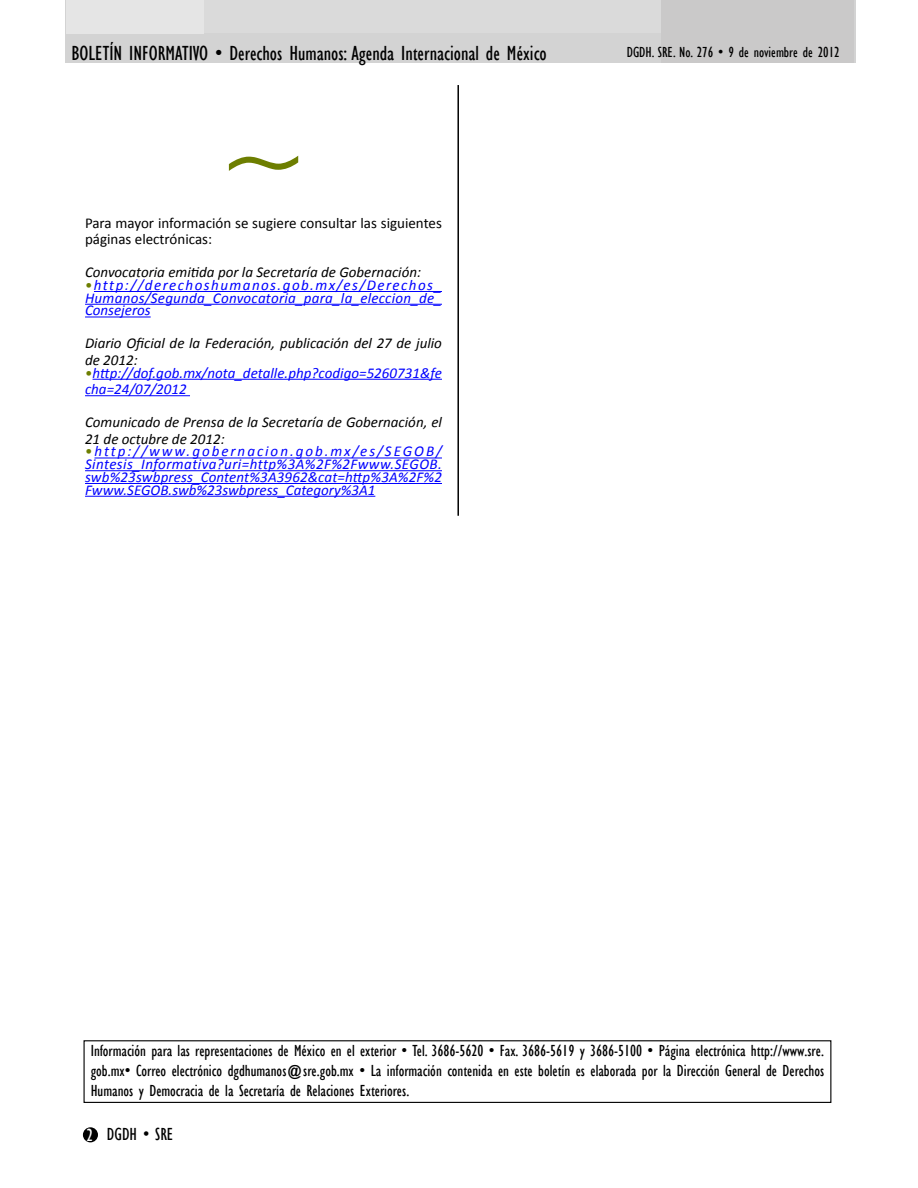
<style>
.page{position:relative;width:918px;height:1188px;background:#fff}
.page>*{position:absolute;margin:0;border:0;box-sizing:border-box;transform-origin:0 0}
.t1{font:105px "Viner Hand ITC";color:#6d7e00}
.t2{font:condensed 21px "Gill Sans";color:#000}
.t3{font:condensed 18px "Gill Sans";color:#000}
.t4{font:condensed 16.5px/19.8px "Gill Sans";color:#000;text-align:justify}
.t5{font:italic 15px/12.8px "Calibri";color:#00f;text-align:justify}
.t6{font:italic 15px/16.5px "Calibri";color:#000}
.t7{font:15px "Calibri";color:#000}
.t8{font:condensed 15px "Gill Sans";color:#000}
.s1{font-style:normal;color:#6d7e00}
.s2{color:#fff}
</style>
<div class="page">
<hr style="left:457px;top:85px;width:2px;height:431px;background:#000">
<div style="left:65px;top:0;width:790px;height:63px;background:#d3d3d3"></div>
<div style="left:67px;top:0;width:786px;height:33px;background:#dadada"></div>
<div style="left:661px;top:0;width:192px;height:63px;background:#cac9c9"></div>
<div style="left:66px;top:0;width:138px;height:33px;background:#e5e5e5"></div>
<div style="left:83px;top:1127px;width:15px;height:15px;background:#000;border-radius:50%"></div>
<hr style="left:94px;top:291px;width:348px;height:1px;background:#00f">
<hr style="left:85px;top:304px;width:357px;height:1px;background:#00f">
<hr style="left:85px;top:316px;width:66px;height:1px;background:#00f">
<hr style="left:93px;top:379px;width:349px;height:1px;background:#00f">
<hr style="left:85px;top:395px;width:105px;height:1px;background:#00f">
<hr style="left:94px;top:457px;width:348px;height:1px;background:#00f">
<hr style="left:85px;top:470px;width:357px;height:1px;background:#00f">
<hr style="left:85px;top:483px;width:357px;height:1px;background:#00f">
<hr style="left:85px;top:496px;width:290px;height:1px;background:#00f">
<div style="left:84px;top:1040px;width:747px;height:63px;border:1px solid #000"></div>
<h2 class="t2" style="left:71px;top:41px;width:477px">BOLETÍN INFORMATIVO • Derechos Humanos: Agenda Internacional de México</h2>
<p class="t8" style="left:627px;top:43px;width:214px">DGDH. SRE. No. 276 • 9 de noviembre de 2012</p>
<h1 class="t1" style="left:220px;top:97px;width:89px">~</h1>
<p class="t7" style="left:85px;top:213px;width:358px">Para mayor información se sugiere consultar las siguientes</p>
<p class="t7" style="left:85px;top:230px;width:129px">páginas electrónicas:</p>
<p class="t6" style="left:85px;top:263px;width:338px">Convocatoria emitida por la Secretaría de Gobernación:</p>
<p class="t5" style="left:85px;top:278px;width:359px"><span class="s1">•</span>http://derechoshumanos.gob.mx/es/Derechos_ Humanos/Segunda_Convocatoria_para_la_eleccion_de_ Consejeros</p>
<p class="t6" style="left:85px;top:335px;width:358px">Diario Oficial de la Federación, publicación del 27 de julio de 2012:</p>
<p class="t5" style="left:85px;top:364px;width:358px;line-height:16.5px"><span class="s1">•</span>http://dof.gob.mx/nota_detalle.php?codigo=5260731&amp;fe cha=24/07/2012</p>
<p class="t6" style="left:85px;top:413px;width:358px">Comunicado de Prensa de la Secretaría de Gobernación, el<br>21 de octubre de 2012:</p>
<p class="t5" style="left:85px;top:444px;width:359px"><span class="s1">•</span>http://www.gobernacion.gob.mx/es/SEGOB/ Sintesis_Informativa?uri=http%3A%2F%2Fwww.SEGOB. swb%23swbpress_Content%3A3962&amp;cat=http%3A%2F%2<br>Fwww.SEGOB.swb%23swbpress_Category%3A1</p>
<p class="t4" style="left:91px;top:1041px;width:735px">Información para las representaciones de México en el exterior • Tel. 3686-5620 • Fax. 3686-5619 y 3686-5100 • Página electrónica http://www.sre. gob.mx• Correo electrónico dgdhumanos@sre.gob.mx • La información contenida en este boletín es elaborada por la Dirección General de Derechos Humanos y Democracia de la Secretaría de Relaciones Exteriores.</p>
<p class="t3" style="left:87px;top:1123px;width:88px"><span class="s2">2</span> DGDH • SRE</p>
</div>
